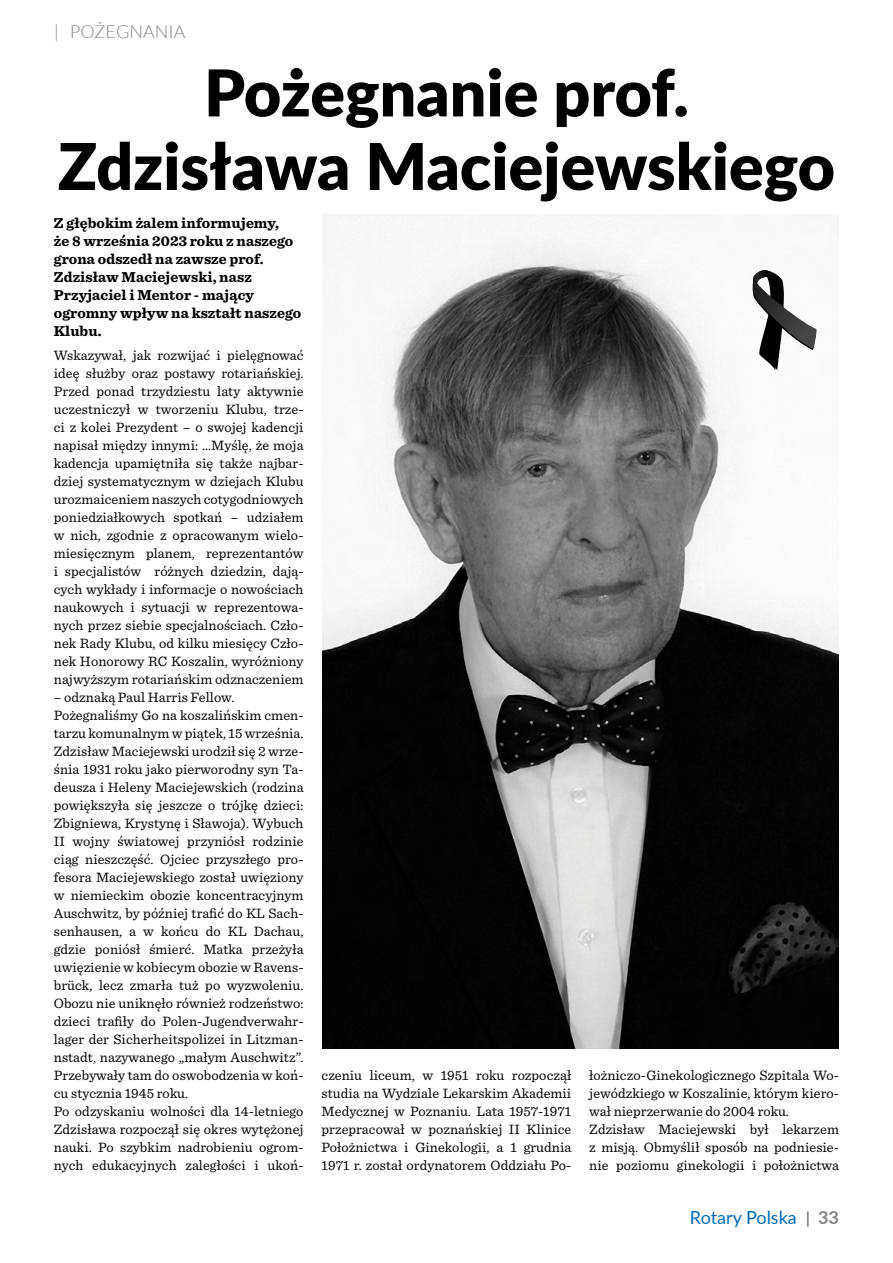
<style>
.page{position:relative;width:893px;height:1263px;background:#fff}
.page>*{position:absolute;margin:0;border:0;box-sizing:border-box;transform-origin:0 0}
.t1{font:900 64.5px/73.5px "Lato";color:#000;text-align:center}
.t2{font:18px "Lato";color:#006ab6}
.t3{font:300 18px "Lato";color:#808285}
.t4{font:700 15px/18px "Sentinel";letter-spacing:.005em;color:#000}
.t5{font:14.25px/18px "Sentinel";letter-spacing:.005em;color:#000;text-align:justify}
.s1{font-weight:700;font-size:16.5px;color:#808285}
.s2{font-weight:700;color:#808285}
</style>
<div class="page">
<img style="left:322px;top:214px;width:517px;height:834px">
<svg style="left:752px;top:270px;width:65px;height:100px"></svg>
<p class="t3" style="left:54px;top:22px;width:133px">| POŻEGNANIA</p>
<h1 class="t1" style="left:58px;top:53px;width:779px">Pożegnanie prof.<br>Zdzisława Maciejewskiego</h1>
<p class="t4" style="left:54px;top:213px;width:249px">Z głębokim żalem informujemy,<br>że 8 września 2023 roku z naszego grona odszedł na zawsze prof.<br>Zdzisław Maciejewski, nasz<br>Przyjaciel i Mentor - mający ogromny wpływ na kształt naszego<br>Klubu.</p>
<p class="t5" style="left:54px;top:345px;width:251px">Wskazywał, jak rozwijać i pielęgnować ideę służby oraz postawy rotariańskiej.<br>Przed ponad trzydziestu laty aktywnie uczestniczył w tworzeniu Klubu, trze&shy;ci z kolei Prezydent – o swojej kadencji napisał między innymi: …Myślę, że moja kadencja upamiętniła się także najbar&shy;dziej systematycznym w dziejach Klubu urozmaiceniem naszych cotygodniowych poniedziałkowych spotkań – udziałem w nich, zgodnie z opracowanym wielo&shy;miesięcznym planem, reprezentantów i specjalistów różnych dziedzin, dają&shy;cych wykłady i informacje o nowościach naukowych i sytuacji w reprezentowa&shy;nych przez siebie specjalnościach. Czło&shy;nek Rady Klubu, od kilku miesięcy Czło&shy;nek Honorowy RC Koszalin, wyróżniony najwyższym rotariańskim odznaczeniem</p>
<p class="t5" style="left:54px;top:687px;width:251px;text-align:left">– odznaką Paul Harris Fellow.<br>Pożegnaliśmy Go na koszalińskim cmen&shy;tarzu komunalnym w piątek, 15 września.<br>Zdzisław Maciejewski urodził się 2 wrze&shy;śnia 1931 roku jako pierworodny syn Ta&shy;deusza i Heleny Maciejewskich (rodzina powiększyła się jeszcze o trójkę dzieci:<br>Zbigniewa, Krystynę i Sławoja). Wybuch II wojny światowej przyniósł rodzinie ciąg nieszczęść. Ojciec przyszłego pro&shy;fesora Maciejewskiego został uwięziony w niemieckim obozie koncentracyjnym Auschwitz, by później trafić do KL Sach&shy;senhausen, a w końcu do KL Dachau, gdzie poniósł śmierć. Matka przeżyła uwięzienie w kobiecym obozie w Ravens&shy;brück, lecz zmarła tuż po wyzwoleniu.<br>Obozu nie uniknęło również rodzeństwo: dzieci trafiły do Polen-Jugendverwahr&shy;lager der Sicherheitspolizei in Litzman&shy;nstadt, nazywanego „małym Auschwitz”.<br>Przebywały tam do oswobodzenia w koń&shy;cu stycznia 1945 roku.<br>Po odzyskaniu wolności dla 14-letniego Zdzisława rozpoczął się okres wytężonej nauki. Po szybkim nadrobieniu ogrom&shy;nych edukacyjnych zaległości i ukoń-</p>
<p class="t5" style="left:322px;top:1065px;width:251px">czeniu liceum, w 1951 roku rozpoczął studia na Wydziale Lekarskim Akademii Medycznej w Poznaniu. Lata 1957-1971 przepracował w poznańskiej II Klinice Położnictwa i Ginekologii, a 1 grudnia 1971 r. został ordynatorem Oddziału Po-</p>
<p class="t5" style="left:589px;top:1065px;width:251px;text-align:left">łożniczo-Ginekologicznego Szpitala Wo&shy;jewódzkiego w Koszalinie, którym kiero&shy;wał nieprzerwanie do 2004 roku.<br>Zdzisław Maciejewski był lekarzem z misją. Obmyślił sposób na podniesie&shy;nie poziomu ginekologii i położnictwa</p>
<p class="t2" style="left:690px;top:1204px;width:150px">Rotary Polska <span class="s1">|</span> <span class="s2">33</span></p>
</div>
